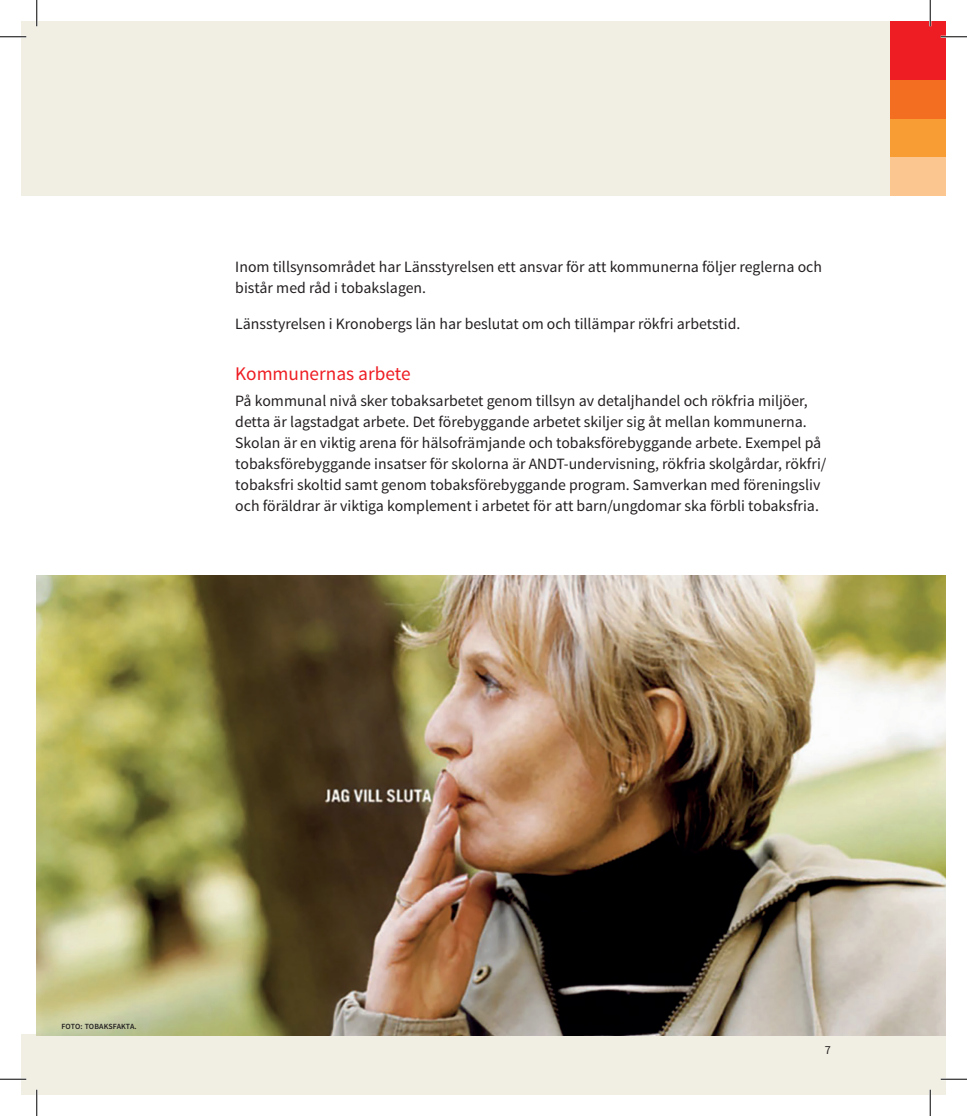
<style>
.page{position:relative;width:967px;height:1116px;background:#fff}
.page>*{position:absolute;margin:0;border:0;box-sizing:border-box;transform-origin:0 0}
.t1{font:19.25px "Source Sans Pro";color:#ee1d23}
.t2{font:15.75px/21px "Source Sans Pro";color:#231f20}
.t3{font:12.25px "Source Sans Pro";color:#231f20}
.t4{font:600 7.88px "Source Sans Pro";color:#231f20}
</style>
<div class="page">
<div style="left:37px;top:22px;width:908px;height:173px;background:#f1efe3"></div>
<div style="left:22px;top:1034px;width:923px;height:59px;background:#f1efe3"></div>
<div style="left:22px;top:22px;width:15px;height:173px;background:#f1efe3"></div>
<div style="left:890px;top:22px;width:55px;height:59px;background:#ee1d23"></div>
<div style="left:890px;top:81px;width:55px;height:38px;background:#f36e21"></div>
<div style="left:890px;top:119px;width:55px;height:38px;background:#f89d33"></div>
<div style="left:890px;top:157px;width:55px;height:38px;background:#fcc691"></div>
<img style="left:37px;top:575px;width:908px;height:460px">
<hr style="left:0;top:36px;width:26px;height:2px;background:#fff">
<hr style="left:940px;top:36px;width:26px;height:2px;background:#fff">
<hr style="left:0;top:1077px;width:26px;height:3px;background:#fff">
<hr style="left:940px;top:1077px;width:26px;height:3px;background:#fff">
<hr style="left:36px;top:0;width:2px;height:26px;background:#fff">
<hr style="left:36px;top:1089px;width:2px;height:26px;background:#fff">
<hr style="left:929px;top:0;width:2px;height:26px;background:#fff">
<hr style="left:929px;top:1089px;width:2px;height:26px;background:#fff">
<svg style="left:0;top:36px;width:26px;height:1px"></svg>
<svg style="left:940px;top:36px;width:26px;height:1px"></svg>
<svg style="left:0;top:1078px;width:26px;height:1px"></svg>
<svg style="left:940px;top:1078px;width:26px;height:1px"></svg>
<svg style="left:36px;top:0;width:1px;height:26px"></svg>
<svg style="left:36px;top:1089px;width:1px;height:26px"></svg>
<svg style="left:929px;top:0;width:1px;height:26px"></svg>
<svg style="left:929px;top:1089px;width:1px;height:26px"></svg>
<p class="t2" style="left:235px;top:256px;width:588px">Inom tillsynsområdet har Länsstyrelsen ett ansvar för att kommunerna följer reglerna och bistår med råd i tobakslagen.</p>
<p class="t2" style="left:235px;top:313px;width:506px">Länsstyrelsen i Kronobergs län har beslutat om och tillämpar rökfri arbetstid.</p>
<p class="t1" style="left:235px;top:361px;width:177px">Kommunernas arbete</p>
<p class="t2" style="left:235px;top:390px;width:592px">På kommunal nivå sker tobaksarbetet genom tillsyn av detaljhandel och rökfria miljöer, detta är lagstadgat arbete. Det förebyggande arbetet skiljer sig åt mellan kommunerna.<br>Skolan är en viktig arena för hälsofrämjande och tobaksförebyggande arbete. Exempel på tobaksförebyggande insatser för skolorna är ANDT-undervisning, rökfria skolgårdar, rökfri/ tobaksfri skoltid samt genom tobaksförebyggande program. Samverkan med föreningsliv och föräldrar är viktiga komplement i arbetet för att barn/ungdomar ska förbli tobaksfria.</p>
<p class="t4" style="left:62px;top:1021px;width:77px">FOTO: TOBAKSFAKTA.</p>
<p class="t3" style="left:824px;top:1041px;width:8px">7</p>
</div>
